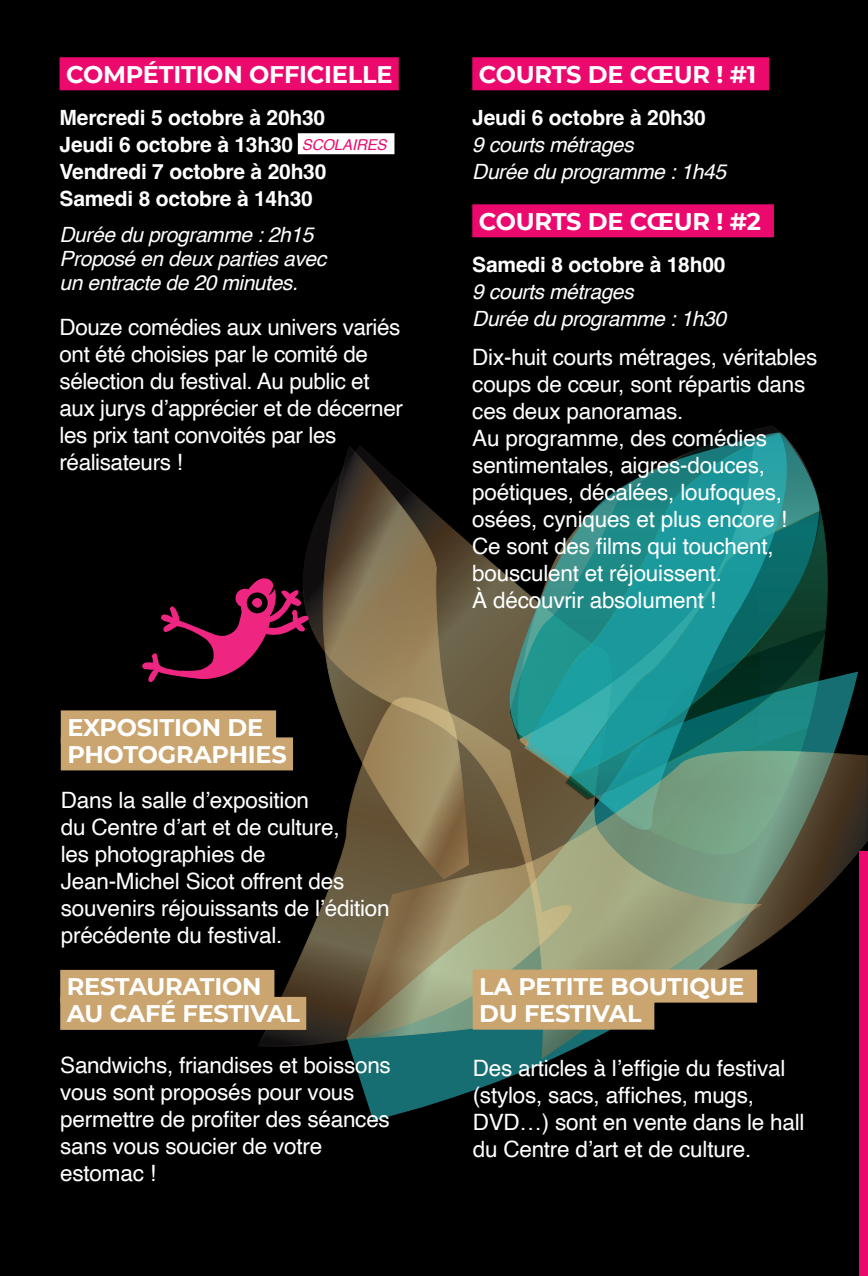
<style>
.page{position:relative;width:868px;height:1276px;background:#fff}
.page>*{position:absolute;margin:0;border:0;box-sizing:border-box;transform-origin:0 0}
.t1{font:700 24px/27px "Montserrat";letter-spacing:-.01em;color:#fff}
.t2{font:22.5px/27px "Helvetica";letter-spacing:-.01em;color:#fff}
.t3{font:italic 21px/24px "Helvetica";letter-spacing:-.02em;color:#fff}
.t4{font:700 21px/27px "Helvetica";letter-spacing:-.01em;color:#fff}
.t5{font:italic 15px "Helvetica";letter-spacing:-.01em;color:#ec096d}
</style>
<div class="page">
<div style="left:0;top:0;width:867px;height:1276px;background:#000"></div>
<div style="left:859px;top:851px;width:8px;height:425px;background:#ec096d"></div>
<svg style="left:353px;top:1059px;width:199px;height:61px;fill:#166e72"></svg>
<svg style="left:201px;top:543px;width:357px;height:516px"></svg>
<svg style="left:258px;top:679px;width:331px;height:377px"></svg>
<svg style="left:806px;top:491px;width:52px;height:246px"></svg>
<svg style="left:304px;top:446px;width:165px;height:433px"></svg>
<svg style="left:504px;top:429px;width:302px;height:308px"></svg>
<svg style="left:346px;top:737px;width:521px;height:304px;background:#676f58"></svg>
<div style="left:61px;top:710px;width:215px;height:33px;background:#caa56f"></div>
<div style="left:61px;top:737px;width:232px;height:33px;background:#caa56f"></div>
<div style="left:60px;top:970px;width:214px;height:33px;background:#caa56f"></div>
<div style="left:60px;top:997px;width:246px;height:33px;background:#caa56f"></div>
<div style="left:472px;top:969px;width:285px;height:33px;background:#caa56f"></div>
<div style="left:472px;top:996px;width:182px;height:33px;background:#caa56f"></div>
<div style="left:60px;top:57px;width:338px;height:33px;background:#ec096d"></div>
<div style="left:298px;top:133px;width:96px;height:21px;background:#fff"></div>
<div style="left:472px;top:57px;width:297px;height:33px;background:#ec096d"></div>
<div style="left:472px;top:204px;width:301px;height:33px;background:#ec096d"></div>
<svg style="left:142px;top:577px;width:167px;height:105px"></svg>
<p class="t1" style="left:66px;top:60px;width:328px">COMPÉTITION OFFICIELLE</p>
<p class="t4" style="left:60px;top:106px;width:268px">Mercredi 5 octobre à 20h30<br>Jeudi 6 octobre à 13h30<br>Vendredi 7 octobre à 20h30<br>Samedi 8 octobre à 14h30</p>
<p class="t3" style="left:60px;top:224px;width:268px">Durée du programme : 2h15<br>Proposé en deux parties avec un entracte de 20 minutes.</p>
<p class="t2" style="left:60px;top:314px;width:345px">Douze comédies aux univers variés ont été choisies par le comité de sélection du festival. Au public et aux jurys d’apprécier et de décerner les prix tant convoités par les réalisateurs !</p>
<p class="t5" style="left:302px;top:139px;width:86px">SCOLAIRES</p>
<p class="t1" style="left:67px;top:713px;width:221px">EXPOSITION DE<br>PHOTOGRAPHIES</p>
<p class="t2" style="left:61px;top:787px;width:330px">Dans la salle d’exposition<br>du Centre d’art et de culture,<br>les photographies de<br>Jean-Michel Sicot offrent des souvenirs réjouissants de l’édition précédente du festival.</p>
<p class="t1" style="left:67px;top:973px;width:234px">RESTAURATION<br>AU CAFÉ FESTIVAL</p>
<p class="t2" style="left:60px;top:1052px;width:332px">Sandwichs, friandises et boissons vous sont proposés pour vous permettre de profiter des séances sans vous soucier de votre estomac !</p>
<p class="t1" style="left:479px;top:60px;width:279px">COURTS DE CŒUR ! #1</p>
<p class="t4" style="left:472px;top:106px;width:235px">Jeudi 6 octobre à 20h30</p>
<p class="t3" style="left:472px;top:133px;width:255px;line-height:27px">9 courts métrages<br>Durée du programme : 1h45</p>
<p class="t1" style="left:479px;top:207px;width:284px">COURTS DE CŒUR ! #2</p>
<p class="t4" style="left:472px;top:253px;width:255px">Samedi 8 octobre à 18h00</p>
<p class="t3" style="left:472px;top:280px;width:255px;line-height:27px">9 courts métrages<br>Durée du programme : 1h30</p>
<p class="t2" style="left:472px;top:344px;width:346px">Dix-huit courts métrages, véritables coups de cœur, sont répartis dans ces deux panoramas.<br>Au programme, des comédies sentimentales, aigres-douces, poétiques, décalées, loufoques, osées, cyniques et plus encore !<br>Ce sont des films qui touchent, bousculent et réjouissent.<br>À découvrir absolument !</p>
<p class="t1" style="left:479px;top:972px;width:266px">LA PETITE BOUTIQUE<br>DU FESTIVAL</p>
<p class="t2" style="left:472px;top:1055px;width:333px">Des articles à l’effigie du festival (stylos, sacs, affiches, mugs,<br>DVD…) sont en vente dans le hall du Centre d’art et de culture.</p>
</div>
